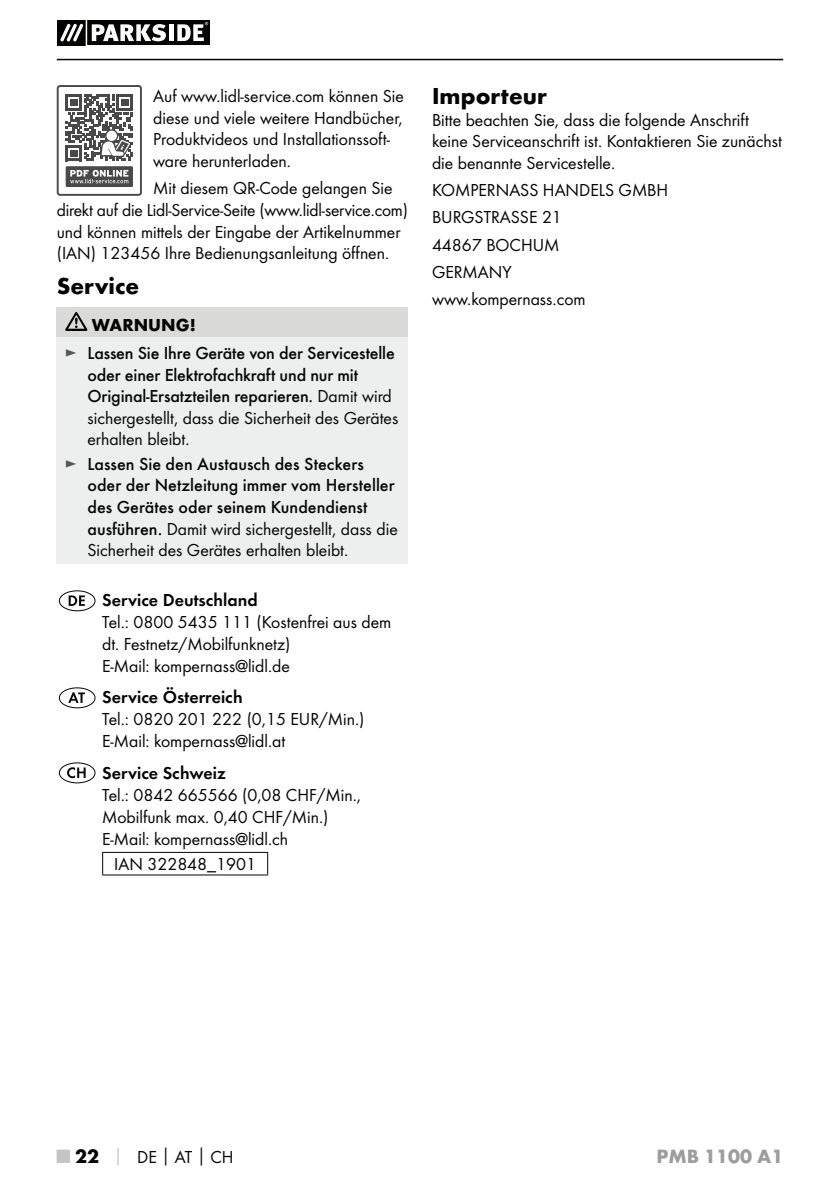
<style>
.page{position:relative;width:840px;height:1191px;background:#fff}
.page>*{position:absolute;margin:0;border:0;box-sizing:border-box;transform-origin:0 0}
.t1{font:700 24px "Futura";color:#040503}
.t2{font:700 20px "Futura";color:#9d9d9c}
.t3{font:18px/21.6px "Futura Boo";color:#040503}
.t4{font:500 18px/21.6px "Futura";color:#040503}
.t5{font:18px "Futura Dem";color:#040503}
.s1{font-weight:700}
.s2{font-family:"Futura Boo";font-weight:400;color:#575756}
.s3{font-family:"Futura Boo";font-weight:400}
.s4{font-family:"Futura";font-weight:500}
.s5{font-family:"Futura";font-weight:700;font-size:20px;color:#c6c5c4}
.s6{font-family:"Futura";font-weight:700;font-size:20px}
.s7{font-family:"Futura";font-weight:700;color:#c6c5c4}
.s8{font-family:"Futura";font-weight:700}
</style>
<div class="page">
<hr style="left:57px;top:59px;width:725px;height:1px;background:#040503">
<svg style="left:57px;top:21px;width:152px;height:24px"></svg>
<div style="left:57px;top:85px;width:85px;height:111px;border:2px solid #4a4949;border-radius:2px"></div>
<div style="left:66px;top:166px;width:67px;height:21px;background:#4a4949"></div>
<svg style="left:70px;top:170px;width:58px;height:13px"></svg>
<svg style="left:66px;top:94px;width:67px;height:67px"></svg>
<div style="left:57px;top:307px;width:351px;height:30px;background:#dadad9"></div>
<div style="left:57px;top:337px;width:351px;height:227px;background:#edeeee"></div>
<svg style="left:65px;top:312px;width:22px;height:19px"></svg>
<div style="left:59px;top:590px;width:36px;height:21px;border:1px solid #040503;border-radius:50%"></div>
<svg style="left:69px;top:595px;width:16px;height:11px"></svg>
<div style="left:59px;top:687px;width:36px;height:21px;border:1px solid #040503;border-radius:50%"></div>
<svg style="left:68px;top:692px;width:17px;height:11px"></svg>
<div style="left:59px;top:762px;width:36px;height:21px;border:1px solid #040503;border-radius:50%"></div>
<svg style="left:67px;top:767px;width:19px;height:11px"></svg>
<hr style="left:102px;top:852px;width:166px;height:1px;background:#040503">
<svg style="left:102px;top:853px;width:1px;height:21px"></svg>
<svg style="left:267px;top:853px;width:1px;height:21px"></svg>
<hr style="left:102px;top:874px;width:166px;height:1px;background:#040503">
<p class="t3" style="left:153px;top:86px;width:252px">Auf www.lidl-service.com können Sie diese und viele weitere Handbücher, Produktvideos und Installationssoft&shy;ware herunterladen.</p>
<p class="t3" style="left:57px;top:178px;width:352px;text-indent:96px">Mit diesem QR-Code gelangen Sie direkt auf die Lidl-Service-Seite (www.lidl-service.com) und können mittels der Eingabe der Artikelnummer (IAN) 123456 Ihre Bedienungsanleitung öffnen.</p>
<h1 class="t1" style="left:57px;top:276px;width:84px">Service</h1>
<p class="t4" style="left:65px;top:312px;width:331px;line-height:28px;text-indent:27px"><span class="s1">WARNUNG!<br></span><span class="s2">►</span> Lassen Sie Ihre Geräte von der Servicestelle</p>
<p class="t4" style="left:87px;top:365px;width:306px">oder einer Elektrofachkraft und nur mit<br>Original-Ersatzteilen reparieren. <span class="s3">Damit wird</span></p>
<p class="t3" style="left:87px;top:408px;width:312px">sichergestellt, dass die Sicherheit des Gerätes erhalten bleibt.</p>
<p class="t4" style="left:87px;top:454px;width:308px;text-indent:-23px"><span class="s2">►</span> Lassen Sie den Austausch des Steckers oder der Netzleitung immer vom Hersteller des Gerätes oder seinem Kundendienst</p>
<p class="t3" style="left:87px;top:519px;width:311px"><span class="s4">ausführen.</span> Damit wird sichergestellt, dass die<br>Sicherheit des Gerätes erhalten bleibt.</p>
<p class="t5" style="left:102px;top:592px;width:157px">Service Deutschland</p>
<p class="t3" style="left:102px;top:612px;width:290px">Tel.: 0800 5435 111 (Kostenfrei aus dem dt. Festnetz/Mobilfunknetz)<br>E-Mail: kompernass@lidl.de</p>
<p class="t5" style="left:102px;top:689px;width:142px">Service Österreich</p>
<p class="t3" style="left:102px;top:709px;width:264px">Tel.: 0820 201 222 (0,15 EUR/Min.)<br>E-Mail: kompernass@lidl.at</p>
<p class="t5" style="left:102px;top:764px;width:125px">Service Schweiz</p>
<p class="t3" style="left:102px;top:784px;width:260px">Tel.: 0842 665566 (0,08 CHF/Min.,<br>Mobilfunk max. 0,40 CHF/Min.)<br>E-Mail: kompernass@lidl.ch</p>
<p class="t3" style="left:114px;top:854px;width:143px">IAN 322848_1901</p>
<h1 class="t1" style="left:432px;top:87px;width:116px">Importeur</h1>
<p class="t3" style="left:432px;top:110px;width:351px">Bitte beachten Sie, dass die folgende Anschrift keine Serviceanschrift ist. Kontaktieren Sie zunächst die benannte Servicestelle.</p>
<p class="t3" style="left:432px;top:177px;width:238px;line-height:27.2px">KOMPERNASS HANDELS GMBH<br>BURGSTRASSE 21<br>44867 BOCHUM<br>GERMANY www.kompernass.com</p>
<p class="t3" style="left:57px;top:1146px;width:178px"><span class="s5">■</span> <span class="s6">22</span> <span class="s7">│</span> DE<span class="s8">│</span>AT<span class="s8">│</span>CH</p>
<p class="t2" style="left:656px;top:1148px;width:128px">PMB 1100 A1</p>
</div>
